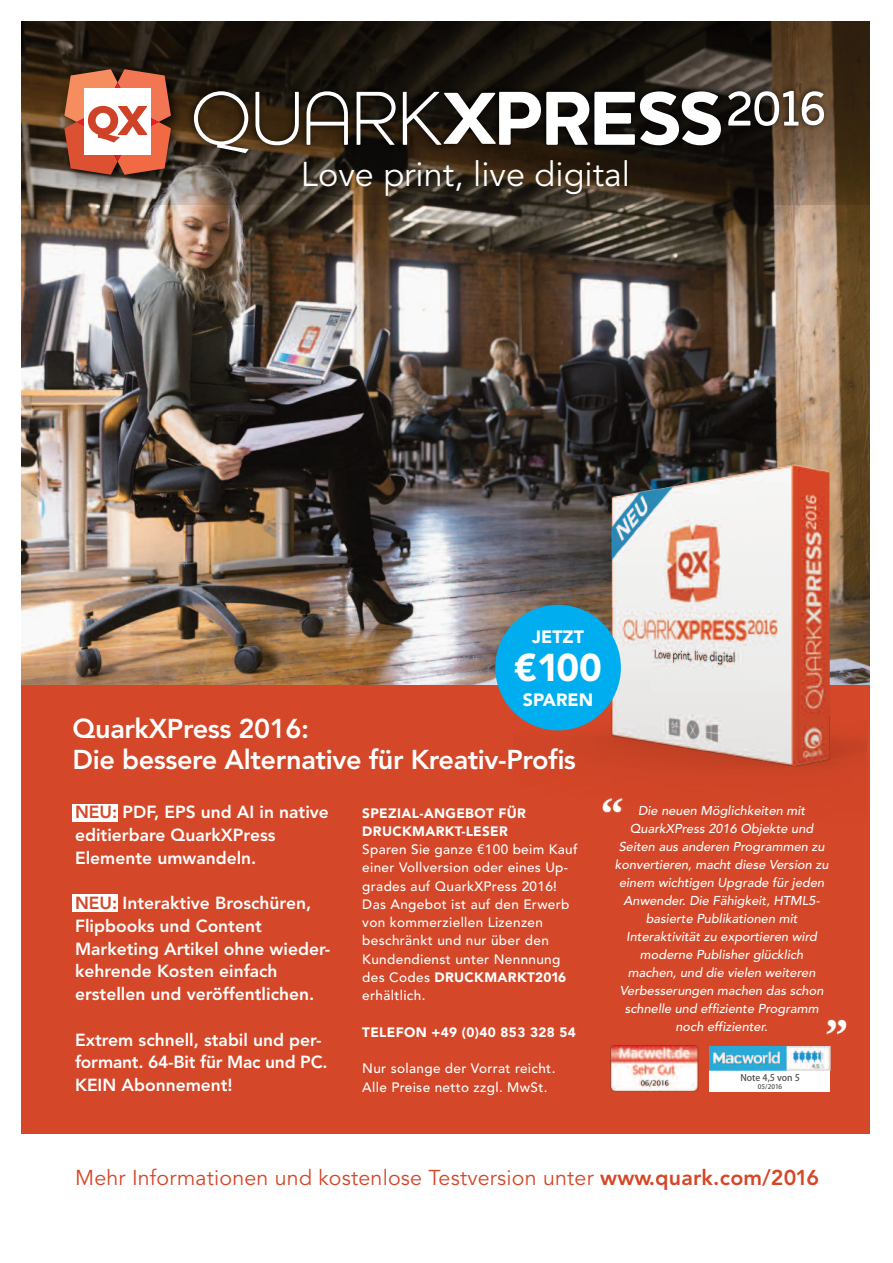
<style>
.page{position:relative;width:893px;height:1263px;background:#fff}
.page>*{position:absolute;margin:0;border:0;box-sizing:border-box;transform-origin:0 0}
.t1{font:900 38.4px "Avenir";color:#fff}
.t2{font:34.2px "Avenir";color:#fff}
.t3{font:800 27px/31px "Avenir";letter-spacing:-.015em;color:#fff}
.t4{font:21.3px "Avenir";letter-spacing:.01em;color:#d44728}
.t5{font:900 17.7px "Avenir";color:#fff}
.t6{font:800 17.4px/22.8px "Avenir";color:#fff}
.t7{font:500 13.5px/18.3px "Avenir";letter-spacing:.025em;color:#fff}
.t8{font:900 13.5px/18.3px "Avenir";letter-spacing:.025em;color:#fff}
.t9{font:italic 500 12.75px/18px "Avenir";color:#fff;text-align:center}
.t10{font:700 9.15px "Adobe Fan Heiti Std";color:#4e4f50}
.t11{font:700 6.45px "Adobe Fan Heiti Std";color:#4e4f50}
.s1{color:#d44728}
.s2{font-weight:900}
.s3{font-weight:800}
</style>
<div class="page">
<img style="left:21px;top:205px;width:849px;height:480px">
<svg style="left:21px;top:21px;width:849px;height:184px;background:#362b1f"></svg>
<div style="left:21px;top:685px;width:849px;height:523px;background:#d44728"></div>
<div style="left:21px;top:1134px;width:849px;height:74px;background:#fff"></div>
<img style="left:170px;top:32px;width:700px;height:156px">
<svg style="left:210px;top:91px;width:39px;height:62px"></svg>
<svg style="left:255px;top:92px;width:44px;height:53px"></svg>
<svg style="left:306px;top:91px;width:42px;height:54px"></svg>
<svg style="left:356px;top:92px;width:40px;height:53px"></svg>
<svg style="left:403px;top:91px;width:318px;height:54px"></svg>
<svg style="left:728px;top:91px;width:96px;height:35px"></svg>
<img style="left:50px;top:35px;width:160px;height:177px">
<svg style="left:64px;top:69px;width:107px;height:106px"></svg>
<img style="left:514px;top:368px;width:353px;height:401px">
<img style="left:610px;top:1045px;width:89px;height:47px">
<div style="left:710px;top:1047px;width:120px;height:44px;background:#fff"></div>
<img style="left:710px;top:1047px;width:120px;height:23px">
<img style="left:602px;top:798px;width:21px;height:15px">
<img style="left:826px;top:1019px;width:21px;height:16px">
<div style="left:495px;top:605px;width:126px;height:125px;background:#00aeef;border-radius:50%"></div>
<div style="left:73px;top:804px;width:45px;height:17px;background:#fff"></div>
<div style="left:73px;top:894px;width:45px;height:18px;background:#fff"></div>
<h2 class="t2" style="left:301px;top:154px;width:331px">Love print, live digital</h2>
<h3 class="t5" style="left:532px;top:621px;width:53px">JETZT</h3>
<h1 class="t1" style="left:514px;top:635px;width:89px">€100</h1>
<h3 class="t5" style="left:523px;top:684px;width:72px">SPAREN</h3>
<h3 class="t3" style="left:73px;top:713px;width:505px">QuarkXPress 2016:<br>Die bessere Alternative für Kreativ-Profis</h3>
<h3 class="t6" style="left:75px;top:801px;width:255px"><span class="s1">NEU:</span> PDF, EPS und AI in native editierbare QuarkXPress<br>Elemente umwandeln.</h3>
<h3 class="t6" style="left:75px;top:892px;width:257px"><span class="s1">NEU:</span> Interaktive Broschüren,<br>Flipbooks und Content<br>Marketing Artikel ohne wieder&shy;kehrende Kosten einfach erstellen und veröffentlichen.</h3>
<h3 class="t6" style="left:75px;top:1028px;width:254px">Extrem schnell, stabil und per&shy;formant. 64-Bit für Mac und PC.<br>KEIN Abonnement!</h3>
<p class="t8" style="left:362px;top:803px;width:165px">SPEZIAL-ANGEBOT FÜR<br>DRUCKMARKT-LESER</p>
<p class="t7" style="left:362px;top:839px;width:217px">Sparen Sie ganze €100 beim Kauf einer Vollversion oder eines Up&shy;grades auf QuarkXPress 2016!<br>Das Angebot ist auf den Erwerb von kommerziellen Lizenzen beschränkt und nur über den<br>Kundendienst unter Nennnung des Codes <span class="s2">DRUCKMARKT2016 </span>erhältlich.</p>
<p class="t8" style="left:362px;top:1022px;width:215px">TELEFON +49 (0)40 853 328 54</p>
<p class="t7" style="left:362px;top:1059px;width:195px">Nur solange der Vorrat reicht.<br>Alle Preise netto zzgl. MwSt.</p>
<p class="t9" style="left:615px;top:802px;width:215px">Die neuen Möglichkeiten mit<br>QuarkXPress 2016 Objekte und<br>Seiten aus anderen Programmen zu konvertieren, macht diese Version zu einem wichtigen Upgrade für jeden<br>Anwender. Die Fähigkeit, HTML5- basierte Publikationen mit<br>Interaktivität zu exportieren wird moderne Publisher glücklich machen, und die vielen weiteren<br>Verbesserungen machen das schon schnelle und effiziente Programm noch effizienter.</p>
<p class="t10" style="left:740px;top:1072px;width:61px">Note 4,5 von 5</p>
<p class="t11" style="left:758px;top:1083px;width:26px">05/2016</p>
<h3 class="t4" style="left:75px;top:1165px;width:745px">Mehr Informationen und kostenlose Testversion unter <span class="s3">www.quark.com/2016</span></h3>
</div>
